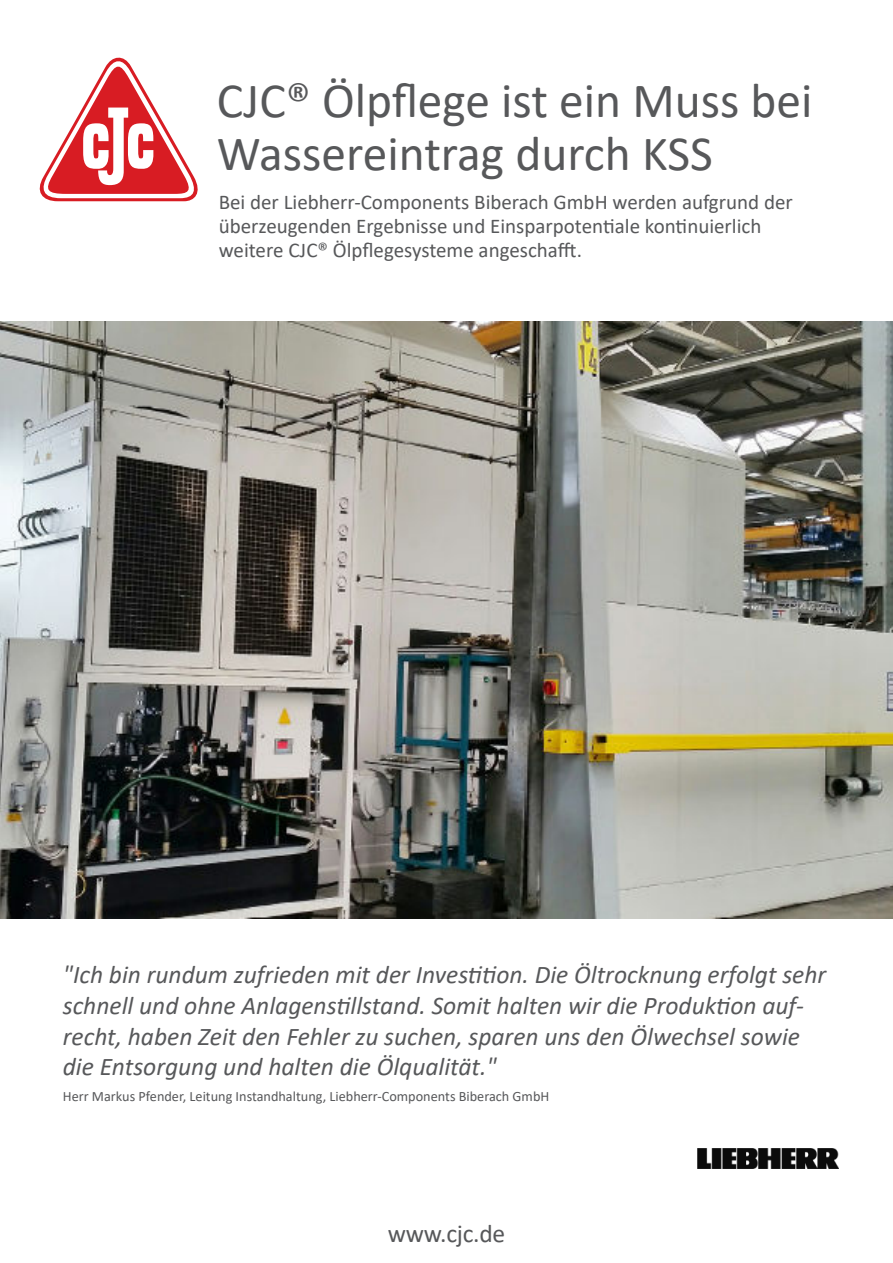
<style>
.page{position:relative;width:893px;height:1263px;background:#fff}
.page>*{position:absolute;margin:0;border:0;box-sizing:border-box;transform-origin:0 0}
.t1{font:49.5px/52.5px "Calibri";color:#57585a}
.t2{font:italic 25.5px/30.6px "Calibri";color:#57585a}
.t3{font:25.5px "Calibri";letter-spacing:-.01em;color:#57585a}
.t4{font:21px/24px "Calibri";color:#57585a}
.t5{font:14.25px "Calibri";color:#57585a}
</style>
<div class="page">
<svg style="left:39px;top:57px;width:159px;height:144px"></svg>
<img style="left:697px;top:1149px;width:142px;height:19px">
<img style="left:0;top:322px;width:893px;height:596px">
<h1 class="t1" style="left:217px;top:73px;width:597px">CJC® Ölpflege ist ein Muss bei<br>Wassereintrag durch KSS</h1>
<p class="t4" style="left:219px;top:190px;width:576px">Bei der Liebherr-Components Biberach GmbH werden aufgrund der überzeugenden Ergebnisse und Einsparpotentiale kontinuierlich weitere CJC® Ölpflegesysteme angeschafft.</p>
<p class="t2" style="left:63px;top:958px;width:765px">"Ich bin rundum zufrieden mit der Investition. Die Öltrocknung erfolgt sehr schnell und ohne Anlagenstillstand. Somit halten wir die Produktion auf&shy;recht, haben Zeit den Fehler zu suchen, sparen uns den Ölwechsel sowie die Entsorgung und halten die Ölqualität."</p>
<p class="t5" style="left:63px;top:1087px;width:488px">Herr Markus Pfender, Leitung Instandhaltung, Liebherr-Components Biberach GmbH</p>
<p class="t3" style="left:388px;top:1215px;width:119px">www.cjc.de</p>
</div>
